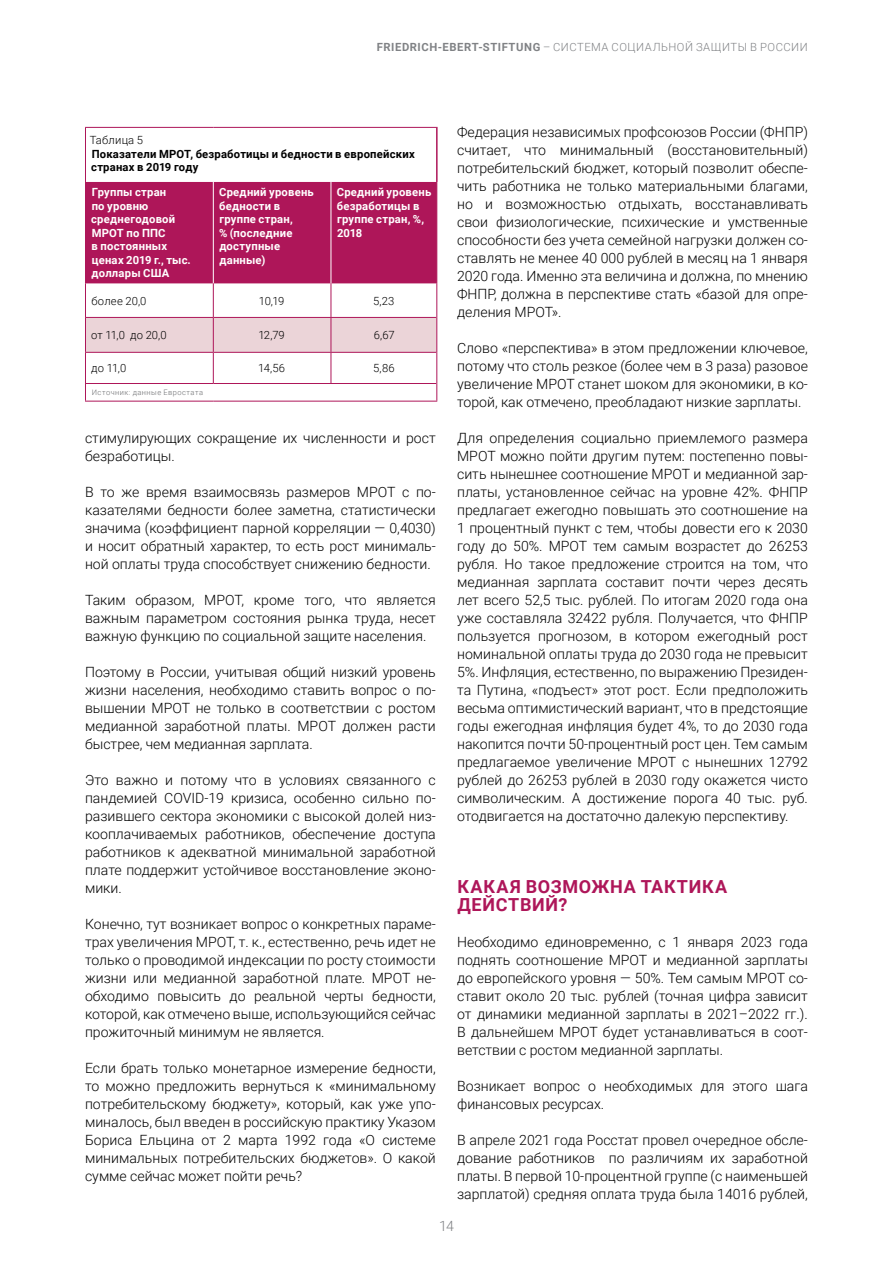
<style>
.page{position:relative;width:893px;height:1263px;background:#fff}
.page>*{position:absolute;margin:0;border:0;box-sizing:border-box;transform-origin:0 0}
.t1{font:700 18px/18px "Roboto";letter-spacing:.04em;color:#ae1659}
.t2{font:300 14.1px/18px "Roboto";color:#000;text-align:justify}
.t3{font:300 14.1px "Roboto";color:#808285}
.t4{font:700 11.25px/13.5px "Roboto";letter-spacing:.02em;color:#fff}
.t5{font:700 11.25px/13.5px "Roboto";letter-spacing:.02em;color:#000}
.t6{font:300 11.25px "Roboto";letter-spacing:.01em;color:#000}
.t7{font:300 11.25px "Roboto";letter-spacing:.05em;color:#808285}
.t8{font:300 7.5px "Roboto";letter-spacing:.06em;color:#6d6e71}
.s1{font-weight:700}
</style>
<div class="page">
<svg style="left:86px;top:283px;width:350px;height:118px"></svg>
<div style="left:86px;top:182px;width:350px;height:101px;background:#ae1659"></div>
<div style="left:86px;top:318px;width:350px;height:34px;background:#ebd4d8"></div>
<hr style="left:85px;top:128px;width:1px;height:54px;background:#ae1659">
<hr style="left:85px;top:127px;width:128px;height:1px;background:#ae1659">
<hr style="left:213px;top:127px;width:118px;height:1px;background:#ae1659">
<hr style="left:331px;top:127px;width:107px;height:1px;background:#ae1659">
<hr style="left:85px;top:182px;width:1px;height:101px;background:#ae1659">
<hr style="left:213px;top:182px;width:1px;height:101px;background:#fff">
<hr style="left:330px;top:182px;width:1px;height:101px;background:#fff">
<hr style="left:85px;top:283px;width:1px;height:34px;background:#ae1659">
<hr style="left:213px;top:283px;width:1px;height:34px;background:#ae1659">
<hr style="left:330px;top:283px;width:1px;height:34px;background:#ae1659">
<hr style="left:85px;top:318px;width:1px;height:34px;background:#ae1659">
<hr style="left:85px;top:317px;width:128px;height:1px;background:#ae1659">
<hr style="left:213px;top:318px;width:1px;height:34px;background:#ae1659">
<hr style="left:213px;top:317px;width:118px;height:1px;background:#ae1659">
<hr style="left:330px;top:318px;width:1px;height:34px;background:#ae1659">
<hr style="left:331px;top:317px;width:105px;height:1px;background:#ae1659">
<hr style="left:85px;top:353px;width:1px;height:30px;background:#ae1659">
<hr style="left:85px;top:352px;width:128px;height:1px;background:#ae1659">
<hr style="left:213px;top:353px;width:1px;height:30px;background:#ae1659">
<hr style="left:213px;top:352px;width:118px;height:1px;background:#ae1659">
<hr style="left:330px;top:353px;width:1px;height:30px;background:#ae1659">
<hr style="left:331px;top:352px;width:105px;height:1px;background:#ae1659">
<svg style="left:85px;top:384px;width:1px;height:17px"></svg>
<hr style="left:85px;top:383px;width:128px;height:1px;background:#ae1659">
<hr style="left:213px;top:383px;width:118px;height:1px;background:#ae1659">
<hr style="left:331px;top:383px;width:105px;height:1px;background:#ae1659">
<hr style="left:85px;top:401px;width:128px;height:1px;background:#ae1659">
<hr style="left:213px;top:401px;width:118px;height:1px;background:#ae1659">
<hr style="left:331px;top:401px;width:106px;height:1px;background:#ae1659">
<hr style="left:436px;top:128px;width:2px;height:54px;background:#ae1659">
<hr style="left:436px;top:182px;width:1px;height:101px;background:#ae1659">
<hr style="left:436px;top:283px;width:1px;height:34px;background:#ae1659">
<hr style="left:436px;top:317px;width:1px;height:35px;background:#ae1659">
<hr style="left:436px;top:352px;width:1px;height:31px;background:#ae1659">
<svg style="left:436px;top:383px;width:1px;height:18px"></svg>
<p class="t7" style="left:377px;top:39px;width:432px"><span class="s1">FRIEDRICH-EBERT-STIFTUNG</span> – СИСТЕМА СОЦИАЛЬНОЙ ЗАЩИТЫ В РОССИИ</p>
<p class="t6" style="left:90px;top:132px;width:55px">Таблица 5</p>
<p class="t5" style="left:91px;top:147px;width:325px">Показатели МРОТ, безработицы и бедности в европейских странах в 2019 году</p>
<p class="t4" style="left:91px;top:185px;width:101px">Группы стран<br>по уровню среднегодовой<br>МРОТ по ППС<br>в постоянных ценах 2019 г., тыс. доллары США</p>
<p class="t4" style="left:219px;top:185px;width:96px">Средний уровень бедности в группе стран,<br>% (последние доступные данные)</p>
<p class="t4" style="left:337px;top:185px;width:96px">Средний уровень безработицы в группе стран, %,<br>2018</p>
<p class="t6" style="left:91px;top:293px;width:57px">более 20,0</p>
<p class="t6" style="left:259px;top:293px;width:27px">10,19</p>
<p class="t6" style="left:373px;top:293px;width:23px">5,23</p>
<p class="t6" style="left:91px;top:327px;width:77px">от 11,0 до 20,0</p>
<p class="t6" style="left:258px;top:327px;width:28px">12,79</p>
<p class="t6" style="left:374px;top:327px;width:22px">6,67</p>
<p class="t6" style="left:91px;top:360px;width:37px">до 11,0</p>
<p class="t6" style="left:258px;top:360px;width:29px">14,56</p>
<p class="t6" style="left:373px;top:360px;width:23px">5,86</p>
<p class="t8" style="left:92px;top:387px;width:113px">Источник: данные Евростата</p>
<p class="t2" style="left:85px;top:429px;width:352px">стимулирующих сокращение их численности и рост безработицы.</p>
<p class="t2" style="left:85px;top:483px;width:352px">В то же время взаимосвязь размеров МРОТ с по&shy;казателями бедности более заметна, статистически значима (коэффициент парной корреляции — 0,4030) и носит обратный характер, то есть рост минималь&shy;ной оплаты труда способствует снижению бедности.</p>
<p class="t2" style="left:85px;top:591px;width:352px">Таким образом, МРОТ, кроме того, что является важным параметром состояния рынка труда, несет важную функцию по социальной защите населения.</p>
<p class="t2" style="left:85px;top:663px;width:352px">Поэтому в России, учитывая общий низкий уровень жизни населения, необходимо ставить вопрос о по&shy;вышении МРОТ не только в соответствии с ростом медианной заработной платы. МРОТ должен расти быстрее, чем медианная зарплата.</p>
<p class="t2" style="left:85px;top:771px;width:352px">Это важно и потому что в условиях связанного с пандемией COVID-19 кризиса, особенно сильно по&shy;разившего сектора экономики с высокой долей низ&shy;кооплачиваемых работников, обеспечение доступа работников к адекватной минимальной заработной плате поддержит устойчивое восстановление эконо&shy;мики.</p>
<p class="t2" style="left:85px;top:915px;width:352px">Конечно, тут возникает вопрос о конкретных параме&shy;трах увеличения МРОТ, т. к., естественно, речь идет не только о проводимой индексации по росту стоимости жизни или медианной заработной плате. МРОТ не&shy;обходимо повысить до реальной черты бедности, которой, как отмечено выше, использующийся сейчас прожиточный минимум не является.</p>
<p class="t2" style="left:85px;top:1059px;width:352px">Если брать только монетарное измерение бедности, то можно предложить вернуться к «минимальному потребительскому бюджету», который, как уже упо&shy;миналось, был введен в российскую практику Указом Бориса Ельцина от 2 марта 1992 года «О системе минимальных потребительских бюджетов». О какой сумме сейчас может пойти речь?</p>
<p class="t2" style="left:457px;top:123px;width:352px">Федерация независимых профсоюзов России (ФНПР) считает, что минимальный (восстановительный) потребительский бюджет, который позволит обеспе&shy;чить работника не только материальными благами, но и возможностью отдыхать, восстанавливать свои физиологические, психические и умственные способности без учета семейной нагрузки должен со&shy;ставлять не менее 40 000 рублей в месяц на 1 января 2020 года. Именно эта величина и должна, по мнению ФНПР, должна в перспективе стать «базой для опре&shy;деления МРОТ».</p>
<p class="t2" style="left:457px;top:339px;width:352px">Слово «перспектива» в этом предложении ключевое, потому что столь резкое (более чем в 3 раза) разовое увеличение МРОТ станет шоком для экономики, в ко&shy;торой, как отмечено, преобладают низкие зарплаты.</p>
<p class="t2" style="left:457px;top:429px;width:352px">Для определения социально приемлемого размера МРОТ можно пойти другим путем: постепенно повы&shy;сить нынешнее соотношение МРОТ и медианной зар&shy;платы, установленное сейчас на уровне 42%. ФНПР предлагает ежегодно повышать это соотношение на 1 процентный пункт с тем, чтобы довести его к 2030 году до 50%. МРОТ тем самым возрастет до 26253 рубля. Но такое предложение строится на том, что медианная зарплата составит почти через десять лет всего 52,5 тыс. рублей. По итогам 2020 года она уже составляла 32422 рубля. Получается, что ФНПР пользуется прогнозом, в котором ежегодный рост номинальной оплаты труда до 2030 года не превысит 5%. Инфляция, естественно, по выражению Президен&shy;та Путина, «подъест» этот рост. Если предположить весьма оптимистический вариант, что в предстоящие годы ежегодная инфляция будет 4%, то до 2030 года накопится почти 50-процентный рост цен. Тем самым предлагаемое увеличение МРОТ с нынешних 12792 рублей до 26253 рублей в 2030 году окажется чисто символическим. А достижение порога 40 тыс. руб. отодвигается на достаточно далекую перспективу.</p>
<p class="t1" style="left:457px;top:877px;width:271px">КАКАЯ ВОЗМОЖНА ТАКТИКА<br>ДЕЙСТВИЙ?</p>
<p class="t2" style="left:457px;top:933px;width:352px">Необходимо единовременно, с 1 января 2023 года поднять соотношение МРОТ и медианной зарплаты до европейского уровня — 50%. Тем самым МРОТ со&shy;ставит около 20 тыс. рублей (точная цифра зависит от динамики медианной зарплаты в 2021–2022 гг.).<br>В дальнейшем МРОТ будет устанавливаться в соот&shy;ветствии с ростом медианной зарплаты.</p>
<p class="t2" style="left:457px;top:1077px;width:352px">Возникает вопрос о необходимых для этого шага финансовых ресурсах.</p>
<p class="t2" style="left:457px;top:1131px;width:352px">В апреле 2021 года Росстат провел очередное обсле&shy;дование работников по различиям их заработной платы. В первой 10-процентной группе (с наименьшей зарплатой) средняя оплата труда была 14016 рублей,</p>
<p class="t3" style="left:439px;top:1216px;width:16px">14</p>
</div>
